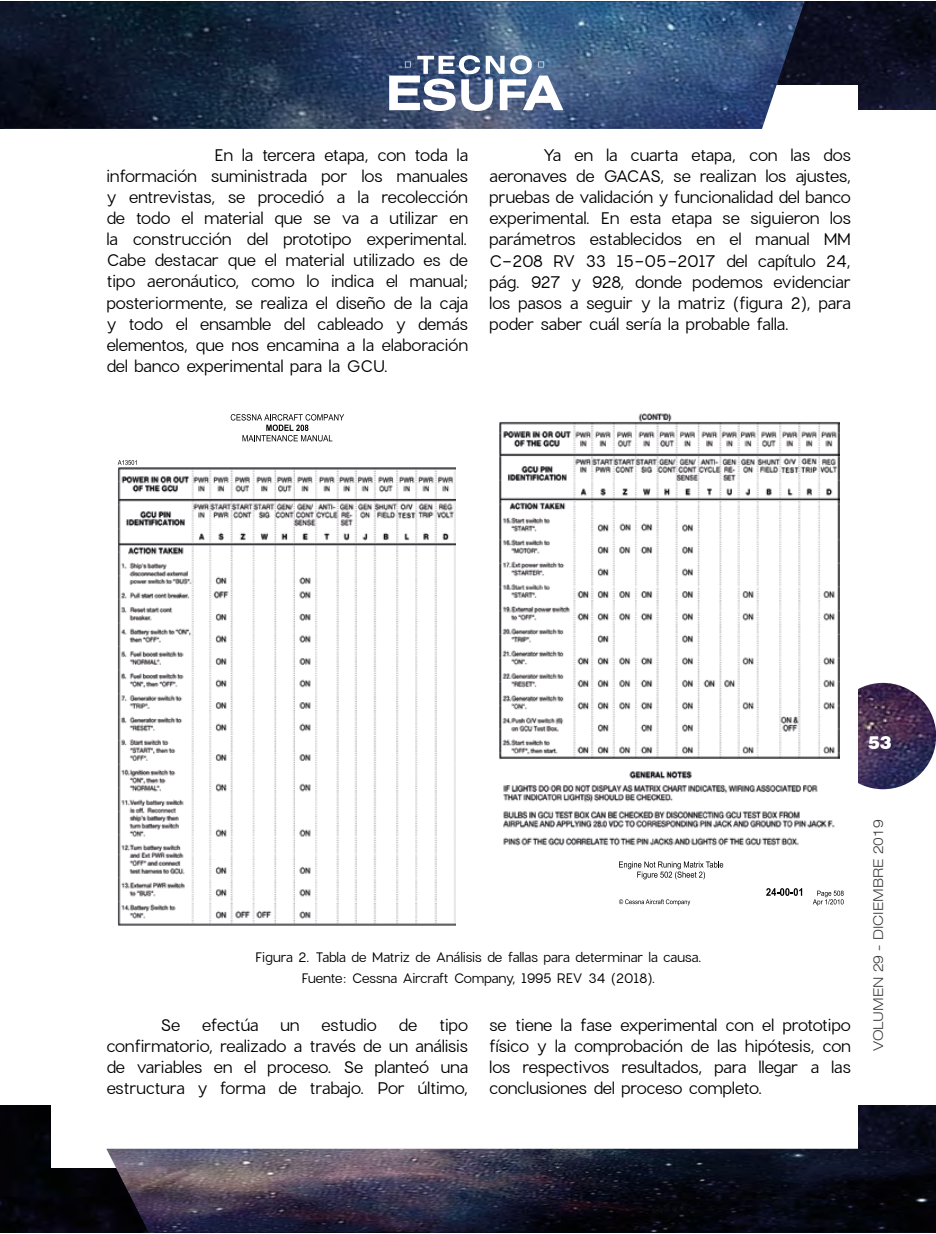
<style>
.page{position:relative;width:936px;height:1234px;background:#fff}
.page>*{position:absolute;margin:0;border:0;box-sizing:border-box;transform-origin:0 0}
.t1{font:900 18px "Swiss 721 BT";color:#fff}
.t2{font:16.5px/21px "Charlevoix Pro";letter-spacing:-.015em;color:#000;text-align:justify}
.t3{font:13.5px/21px "Charlevoix Pro";letter-spacing:-.02em;color:#000;text-align:center}
.t4{font:300 expanded 13.5px "Swiss 721 BT";color:#3c3c3b}
</style>
<div class="page">
<img style="left:829px;top:682px;width:106px;height:107px;border-radius:52px">
<img style="left:0;top:1105px;width:935px;height:127px">
<img style="left:804px;top:1px;width:131px;height:108px">
<div style="left:51px;top:85px;width:806px;height:1082px;background:#fff"></div>
<img style="left:0;top:1px;width:804px;height:128px">
<img style="left:106px;top:1148px;width:829px;height:84px">
<svg style="left:389px;top:55px;width:174px;height:56px"></svg>
<img style="left:118px;top:467px;width:338px;height:459px">
<svg style="left:118px;top:460px;width:19px;height:5px"></svg>
<svg style="left:231px;top:414px;width:113px;height:27px"></svg>
<img style="left:499px;top:413px;width:340px;height:346px">
<img style="left:503px;top:771px;width:332px;height:75px">
<svg style="left:619px;top:861px;width:104px;height:18px"></svg>
<svg style="left:812px;top:890px;width:31px;height:15px"></svg>
<svg style="left:766px;top:888px;width:36px;height:7px"></svg>
<svg style="left:619px;top:899px;width:71px;height:6px"></svg>
<p class="t2" style="left:106px;top:145px;width:363px;text-indent:108px">En la tercera etapa, con toda la información suministrada por los manuales y entrevistas, se procedió a la recolección de todo el material que se va a utilizar en la construcción del prototipo experimental.<br>Cabe destacar que el material utilizado es de tipo aeronáutico, como lo indica el manual; posteriormente, se realiza el diseño de la caja y todo el ensamble del cableado y demás elementos, que nos encamina a la elaboración del banco experimental para la GCU.</p>
<p class="t2" style="left:489px;top:145px;width:363px;text-indent:54px">Ya en la cuarta etapa, con las dos aeronaves de GACAS, se realizan los ajustes, pruebas de validación y funcionalidad del banco experimental. En esta etapa se siguieron los parámetros establecidos en el manual MM C-208 RV 33 15-05-2017 del capítulo 24, pág. 927 y 928, donde podemos evidenciar los pasos a seguir y la matriz (figura 2), para poder saber cuál sería la probable falla.</p>
<p class="t1" style="left:868px;top:731px;width:25px">53</p>
<p class="t3" style="left:255px;top:946px;width:448px">Figura 2. Tabla de Matriz de Análisis de fallas para determinar la causa.<br>Fuente: Cessna Aircraft Company, 1995 REV 34 (2018).</p>
<p class="t2" style="left:160px;top:1014px;width:21px">Se</p>
<p class="t2" style="left:202px;top:1014px;width:58px">efectúa</p>
<p class="t2" style="left:280px;top:1014px;width:21px">un</p>
<p class="t2" style="left:321px;top:1014px;width:57px">estudio</p>
<p class="t2" style="left:398px;top:1014px;width:20px">de</p>
<p class="t2" style="left:106px;top:1014px;width:363px;text-indent:332px">tipo confirmatorio, realizado a través de un análisis de variables en el proceso. Se planteó una estructura y forma de trabajo. Por último,</p>
<p class="t2" style="left:489px;top:1014px;width:363px">se tiene la fase experimental con el prototipo físico y la comprobación de las hipótesis, con los respectivos resultados, para llegar a las conclusiones del proceso completo.</p>
<p class="t4" style="left:870px;top:1050px;width:233px;rotate:-90deg">VOLUMEN 29 - DICIEMBRE 2019</p>
</div>
